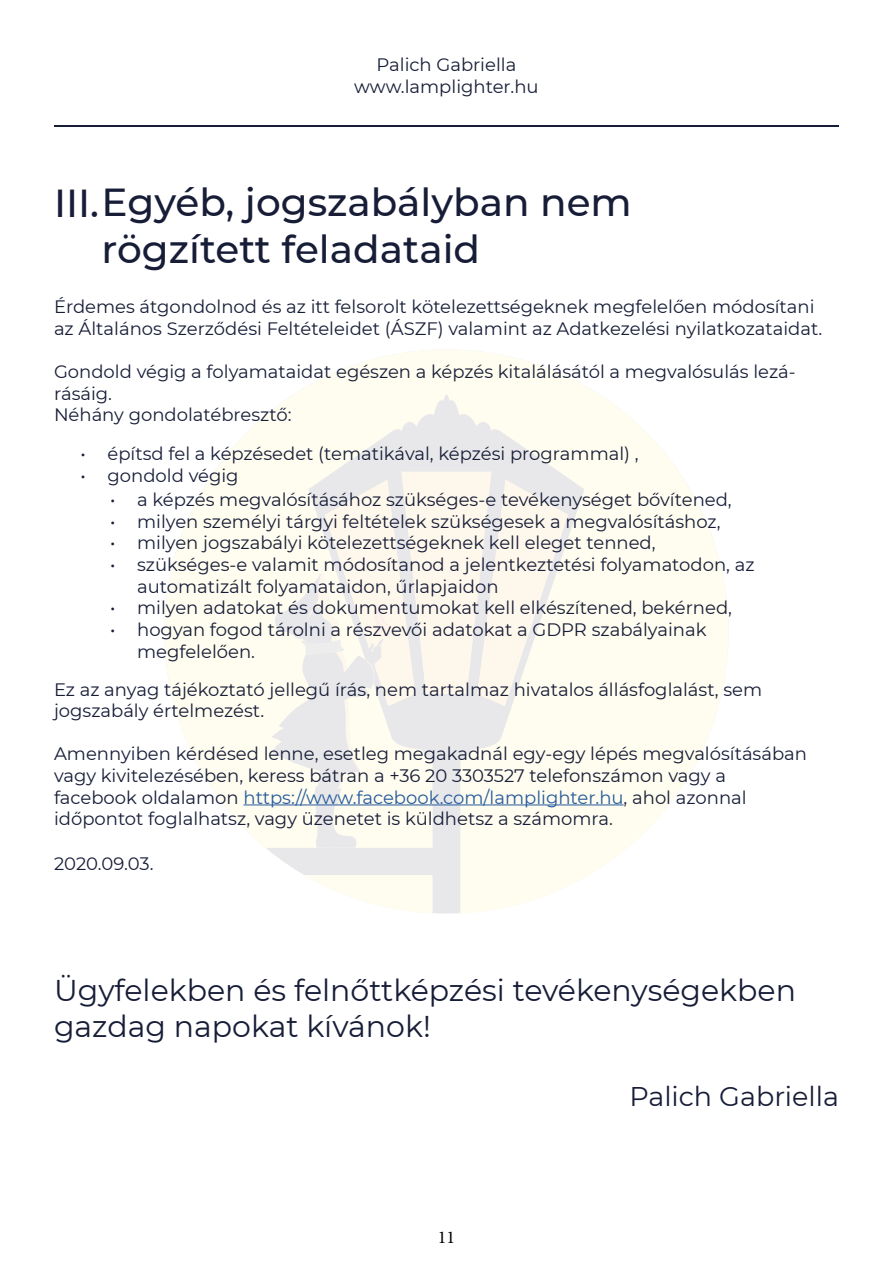
<style>
.page{position:relative;width:893px;height:1263px;background:#fff}
.page>*{position:absolute;margin:0;border:0;box-sizing:border-box;transform-origin:0 0}
.t1{font:500 39px/46.8px "Montserrat";color:#171d37}
.t2{font:30px/36px "Montserrat";color:#171d37}
.t3{font:27px "Montserrat";color:#171d37}
.t4{font:18px/21.6px "Montserrat";color:#171d37}
.t5{font:18px "Minion Pro";color:#000}
.s1{color:#275b9b}
</style>
<div class="page">
<hr style="left:54px;top:125px;width:785px;height:1px;background:#171d37">
<svg style="left:164px;top:349px;width:565px;height:564px;fill:#fefdef"></svg>
<svg style="left:304px;top:875px;width:129px;height:38px"></svg>
<svg style="left:271px;top:472px;width:297px;height:376px"></svg>
<hr style="left:243px;top:804px;width:381px;height:1px;background:#275b9b">
<p class="t4" style="left:354px;top:54px;width:186px;text-align:center">Palich Gabriella www.lamplighter.hu</p>
<h1 class="t1" style="left:102px;top:178px;width:532px;text-indent:-48px">III.Egyéb, jogszabályban nem rögzített feladataid</h1>
<p class="t4" style="left:54px;top:295px;width:770px">Érdemes átgondolnod és az itt felsorolt kötelezettségeknek megfelelően módosítani az Általános Szerződési Feltételeidet (ÁSZF) valamint az Adatkezelési nyilatkozataidat.</p>
<p class="t4" style="left:54px;top:360px;width:743px">Gondold végig a folyamataidat egészen a képzés kitalálásától a megvalósulás lezá&shy;rásáig.<br>Néhány gondolatébresztő:</p>
<p class="t4" style="left:81px;top:442px;width:560px">• építsd fel a képzésedet (tematikával, képzési programmal) ,</p>
<p class="t4" style="left:81px;top:464px;width:160px">• gondold végig</p>
<p class="t4" style="left:110px;top:488px;width:623px">• a képzés megvalósításához szükséges-e tevékenységet bővítened,</p>
<p class="t4" style="left:110px;top:510px;width:612px">• milyen személyi tárgyi feltételek szükségesek a megvalósításhoz,</p>
<p class="t4" style="left:110px;top:532px;width:547px">• milyen jogszabályi kötelezettségeknek kell eleget tenned,</p>
<p class="t4" style="left:137px;top:553px;width:619px;text-indent:-27px">• szükséges-e valamit módosítanod a jelentkeztetési folyamatodon, az automatizált folyamataidon, űrlapjaidon</p>
<p class="t4" style="left:110px;top:596px;width:623px">• milyen adatokat és dokumentumokat kell elkészítened, bekérned,</p>
<p class="t4" style="left:137px;top:618px;width:571px;text-indent:-27px">• hogyan fogod tárolni a részvevői adatokat a GDPR szabályainak megfelelően.</p>
<p class="t4" style="left:54px;top:678px;width:710px">Ez az anyag tájékoztató jellegű írás, nem tartalmaz hivatalos állásfoglalást, sem jogszabály értelmezést.</p>
<p class="t4" style="left:54px;top:742px;width:754px">Amennyiben kérdésed lenne, esetleg megakadnál egy-egy lépés megvalósításában vagy kivitelezésében, keress bátran a +36 20 3303527 telefonszámon vagy a facebook oldalamon <span class="s1">https://www.facebook.com/lamplighter.hu</span>, ahol azonnal időpontot foglalhatsz, vagy üzenetet is küldhetsz a számomra.</p>
<p class="t4" style="left:54px;top:852px;width:101px">2020.09.03.</p>
<h2 class="t2" style="left:54px;top:971px;width:743px">Ügyfelekben és felnőttképzési tevékenységekben gazdag napokat kívánok!</h2>
<p class="t5" style="left:438px;top:1225px;width:19px">11</p>
<h3 class="t3" style="left:629px;top:1077px;width:211px">Palich Gabriella</h3>
</div>
